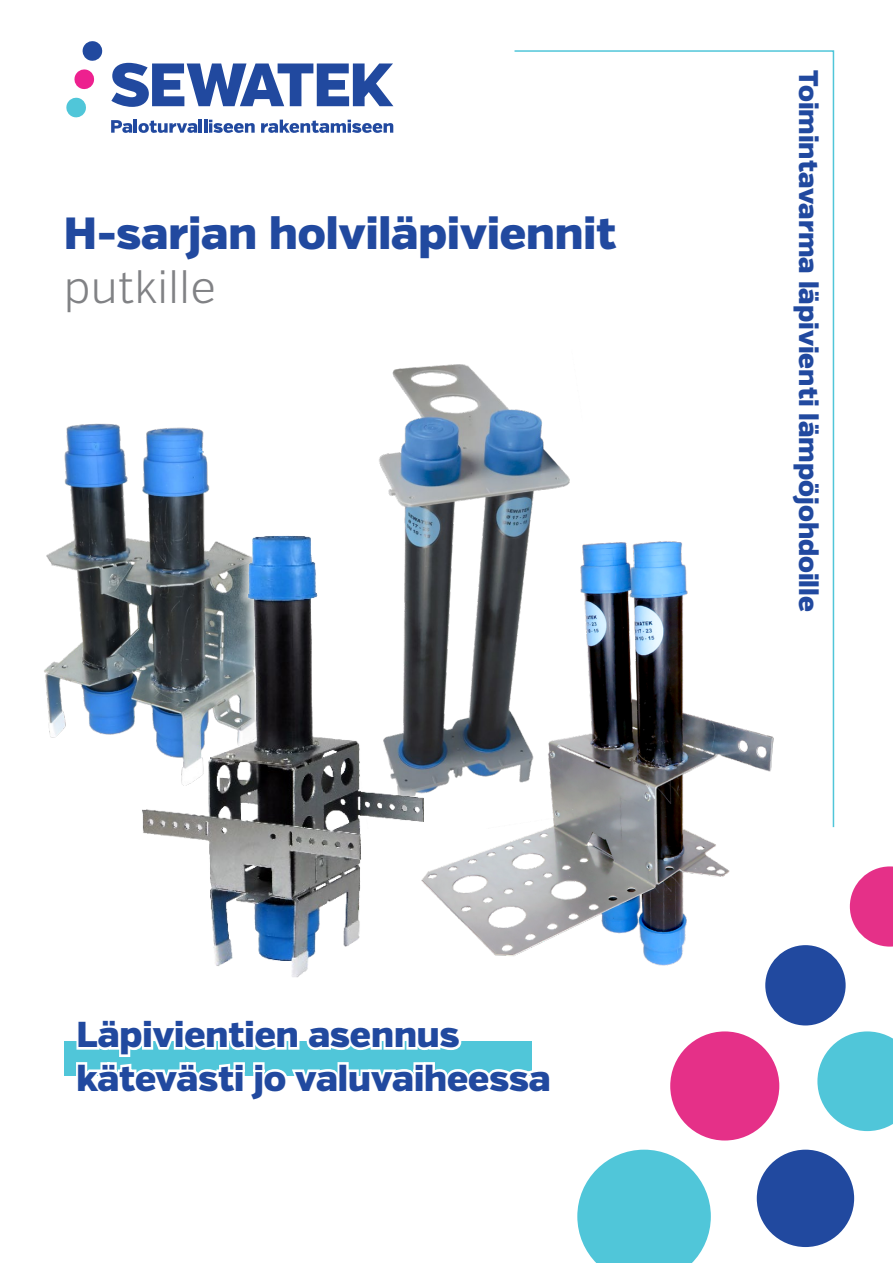
<style>
.page{position:relative;width:893px;height:1263px;background:#fff}
.page>*{position:absolute;margin:0;border:0;box-sizing:border-box;transform-origin:0 0}
.t1{font:900 45px "Verb";color:#21499f}
.t2{font:300 45px "Verb";color:#818285}
.t3{font:900 36px/43.2px "Verb";color:#21499f}
.t4{font:900 27px "Verb";color:#21499f}
</style>
<div class="page">
<svg style="left:514px;top:50px;width:321px;height:778px"></svg>
<img style="left:379px;top:350px;width:203px;height:177px">
<div style="left:64px;top:1042px;width:467px;height:34px;background:#50c6d9"></div>
<img style="left:455px;top:527px;width:339px;height:442px">
<img style="left:44px;top:423px;width:166px;height:315px">
<img style="left:116px;top:510px;width:339px;height:468px">
<div style="left:670px;top:1031px;width:109px;height:109px;background:#e53088;border-radius:50%"></div>
<svg style="left:850px;top:866px;width:43px;height:80px"></svg>
<div style="left:765px;top:945px;width:81px;height:80px;background:#21499f;border-radius:50%"></div>
<div style="left:757px;top:1150px;width:97px;height:97px;background:#21499f;border-radius:50%"></div>
<svg style="left:817px;top:1031px;width:76px;height:100px"></svg>
<svg style="left:577px;top:1150px;width:134px;height:113px"></svg>
<svg style="left:66px;top:97px;width:20px;height:21px"></svg>
<svg style="left:82px;top:41px;width:21px;height:20px"></svg>
<svg style="left:111px;top:63px;width:282px;height:44px"></svg>
<svg style="left:74px;top:69px;width:21px;height:21px"></svg>
<svg style="left:111px;top:120px;width:144px;height:13px"></svg>
<svg style="left:261px;top:120px;width:132px;height:13px"></svg>
<svg style="left:74px;top:1041px;width:458px;height:35px"></svg>
<p class="t1" style="left:64px;top:205px;width:554px">H-sarjan holviläpiviennit</p>
<p class="t2" style="left:64px;top:260px;width:154px">putkille</p>
<p class="t3" style="left:77px;top:1014px;width:476px">Läpivientien asennus kätevästi jo valuvaiheessa</p>
<p class="t4" style="left:825px;top:70px;width:543px;rotate:90deg">Toimintavarma läpivienti lämpöjohdoille</p>
</div>
